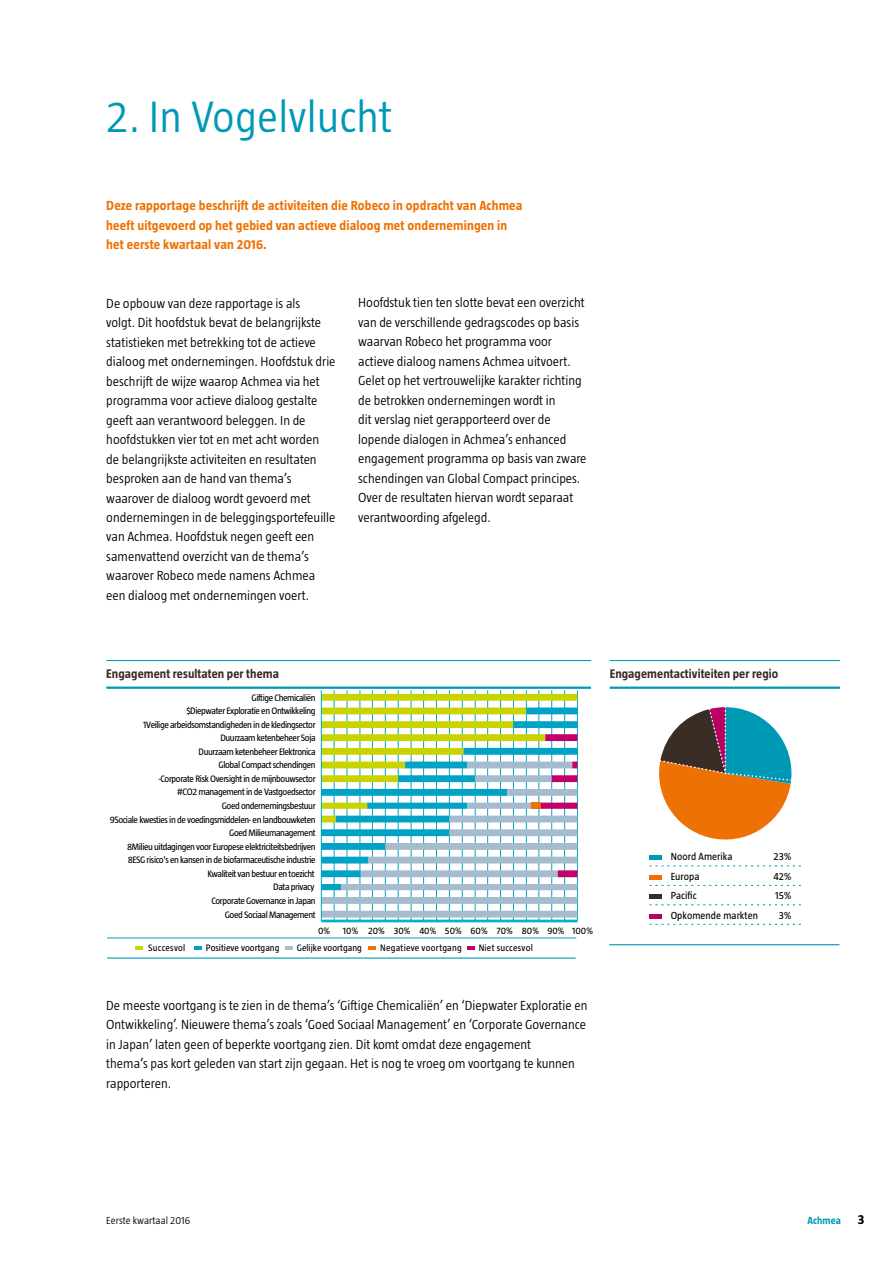
<style>
.page{position:relative;width:893px;height:1263px;background:#fff}
.page>*{position:absolute;margin:0;border:0;box-sizing:border-box;transform-origin:0 0}
.t1{font:300 45px "Taz";letter-spacing:.005em;color:#0099b5}
.t2{font:300 13.5px/19.5px "Taz";color:#000}
.t3{font:700 13.5px/19.5px "Taz";letter-spacing:.01em;color:#ee7203}
.t4{font:700 13.5px "Taz";color:#000}
.t5{font:700 12.75px "Taz";letter-spacing:.005em;color:#392d25}
.t6{font:10.5px "Taz";letter-spacing:.005em;color:#000}
.t7{font:300 10.5px "Taz";letter-spacing:.005em;color:#000}
.t8{font:700 10.5px "Taz";letter-spacing:.005em;color:#0099b5}
.t9{font:9.6px/13.2px "Taz";letter-spacing:-.04em;color:#000;text-align:right}
.t10{font:9.6px "Taz";letter-spacing:.025em;color:#000}
.t11{font:9.6px "Taz";color:#000}
.t12{font:9.6px "Taz";letter-spacing:.005em;color:#000}
</style>
<div class="page">
<svg style="left:649px;top:866px;width:152px;height:1px"></svg>
<svg style="left:649px;top:885px;width:152px;height:1px"></svg>
<svg style="left:649px;top:924px;width:152px;height:1px"></svg>
<hr style="left:649px;top:856px;width:13px;height:4px;background:#0099b5">
<hr style="left:649px;top:875px;width:13px;height:4px;background:#ee7203">
<hr style="left:649px;top:895px;width:13px;height:4px;background:#392d25">
<hr style="left:649px;top:914px;width:13px;height:4px;background:#ba0063">
<svg style="left:649px;top:904px;width:152px;height:1px"></svg>
<svg style="left:659px;top:707px;width:133px;height:133px"></svg>
<hr style="left:610px;top:660px;width:230px;height:1px;background:#0099b5">
<hr style="left:610px;top:687px;width:230px;height:2px;background:#0099b5">
<hr style="left:107px;top:937px;width:469px;height:1px;background:#00a2bd">
<hr style="left:107px;top:957px;width:469px;height:1px;background:#0099b5">
<svg style="left:135px;top:946px;width:8px;height:4px"></svg>
<svg style="left:194px;top:946px;width:8px;height:4px"></svg>
<svg style="left:285px;top:946px;width:8px;height:4px"></svg>
<svg style="left:368px;top:946px;width:8px;height:4px"></svg>
<svg style="left:467px;top:946px;width:8px;height:4px"></svg>
<hr style="left:334px;top:690px;width:1px;height:231px;background:#00a3c3">
<hr style="left:360px;top:690px;width:1px;height:231px;background:#00a3c3">
<hr style="left:385px;top:690px;width:1px;height:231px;background:#00a3c3">
<hr style="left:411px;top:690px;width:1px;height:231px;background:#00a3c3">
<hr style="left:436px;top:690px;width:1px;height:231px;background:#00a3c3">
<hr style="left:462px;top:690px;width:1px;height:231px;background:#00a3c3">
<hr style="left:487px;top:690px;width:1px;height:231px;background:#00a3c3">
<hr style="left:513px;top:690px;width:1px;height:231px;background:#00a3c3">
<hr style="left:538px;top:690px;width:1px;height:231px;background:#00a3c3">
<hr style="left:564px;top:690px;width:1px;height:231px;background:#00a3c3">
<hr style="left:347px;top:690px;width:1px;height:231px;background:#00a3c3">
<hr style="left:372px;top:690px;width:1px;height:231px;background:#00a3c3">
<hr style="left:398px;top:690px;width:1px;height:231px;background:#00a3c3">
<hr style="left:423px;top:690px;width:1px;height:231px;background:#00a3c3">
<hr style="left:449px;top:690px;width:1px;height:231px;background:#00a3c3">
<hr style="left:475px;top:690px;width:1px;height:231px;background:#00a3c3">
<hr style="left:500px;top:690px;width:1px;height:231px;background:#00a3c3">
<hr style="left:526px;top:690px;width:1px;height:231px;background:#00a3c3">
<hr style="left:551px;top:690px;width:1px;height:231px;background:#00a3c3">
<hr style="left:577px;top:690px;width:1px;height:231px;background:#00a3c3">
<svg style="left:322px;top:694px;width:255px;height:223px"></svg>
<hr style="left:321px;top:920px;width:256px;height:2px;background:#00b3ce">
<hr style="left:321px;top:690px;width:1px;height:231px;background:#00a3c3">
<hr style="left:106px;top:660px;width:485px;height:1px;background:#0099b5">
<hr style="left:106px;top:687px;width:485px;height:2px;background:#0099b5">
<hr style="left:609px;top:944px;width:230px;height:1px;background:#0099b5">
<h1 class="t1" style="left:106px;top:93px;width:287px">2. In Vogelvlucht</h1>
<p class="t3" style="left:106px;top:196px;width:418px">Deze rapportage beschrijft de activiteiten die Robeco in opdracht van Achmea heeft uitgevoerd op het gebied van actieve dialoog met ondernemingen in het eerste kwartaal van 2016.</p>
<p class="t2" style="left:106px;top:293px;width:231px">De opbouw van deze rapportage is als<br>volgt. Dit hoofdstuk bevat de belangrijkste statistieken met betrekking tot de actieve dialoog met ondernemingen. Hoofdstuk drie beschrijft de wijze waarop Achmea via het programma voor actieve dialoog gestalte geeft aan verantwoord beleggen. In de hoofdstukken vier tot en met acht worden<br>de belangrijkste activiteiten en resultaten besproken aan de hand van thema’s waarover de dialoog wordt gevoerd met ondernemingen in de beleggingsportefeuille van Achmea. Hoofdstuk negen geeft een samenvattend overzicht van de thema’s waarover Robeco mede namens Achmea een dialoog met ondernemingen voert.</p>
<p class="t2" style="left:358px;top:293px;width:230px">Hoofdstuk tien ten slotte bevat een overzicht van de verschillende gedragscodes op basis waarvan Robeco het programma voor actieve dialoog namens Achmea uitvoert.<br>Gelet op het vertrouwelijke karakter richting de betrokken ondernemingen wordt in<br>dit verslag niet gerapporteerd over de lopende dialogen in Achmea’s enhanced engagement programma op basis van zware schendingen van Global Compact principes.<br>Over de resultaten hiervan wordt separaat verantwoording afgelegd.</p>
<p class="t5" style="left:106px;top:667px;width:174px">Engagement resultaten per thema</p>
<p class="t9" style="left:252px;top:691px;width:66px">Giftige Chemicaliën</p>
<p class="t9" style="left:186px;top:704px;width:131px">$Diepwater Exploratie en Ontwikkeling</p>
<p class="t9" style="left:143px;top:718px;width:174px">1Veilige arbeidsomstandigheden in de kledingsector</p>
<p class="t9" style="left:220px;top:731px;width:97px">Duurzaam ketenbeheer Soja</p>
<p class="t9" style="left:199px;top:745px;width:119px">Duurzaam ketenbeheer Elektronica</p>
<p class="t9" style="left:219px;top:758px;width:99px">Global Compact schendingen</p>
<p class="t9" style="left:158px;top:772px;width:159px">-Corporate Risk Oversight in de mijnbouwsector</p>
<p class="t9" style="left:177px;top:786px;width:140px">#CO2 management in de Vastgoedsector</p>
<p class="t9" style="left:222px;top:799px;width:95px">Goed ondernemingsbestuur</p>
<p class="t9" style="left:110px;top:813px;width:207px">9Sociale kwesties in de voedingsmiddelen- en landbouwketen</p>
<p class="t9" style="left:229px;top:826px;width:88px">Goed Milieumanagement</p>
<p class="t9" style="left:127px;top:840px;width:190px">8Milieu uitdagingen voor Europese elektriciteitsbedrijven</p>
<p class="t9" style="left:128px;top:853px;width:189px">8ESG risico's en kansen in de biofarmaceutische industrie</p>
<p class="t9" style="left:207px;top:867px;width:109px">Kwaliteit van bestuur en toezicht<br>Data privacy</p>
<p class="t9" style="left:211px;top:894px;width:106px">Corporate Governance in Japan</p>
<p class="t9" style="left:225px;top:908px;width:92px">Goed Sociaal Management</p>
<p class="t9" style="left:318px;top:924px;width:14px">0%</p>
<p class="t12" style="left:343px;top:926px;width:252px">10% 20% 30% 40% 50% 60% 70% 80% 90% 100%</p>
<p class="t10" style="left:148px;top:942px;width:39px">Succesvol</p>
<p class="t11" style="left:206px;top:942px;width:75px">Positieve voortgang</p>
<p class="t11" style="left:297px;top:942px;width:67px">Gelijke voortgang</p>
<p class="t10" style="left:380px;top:942px;width:83px">Negatieve voortgang</p>
<p class="t10" style="left:479px;top:942px;width:56px">Niet succesvol</p>
<p class="t5" style="left:610px;top:667px;width:170px">Engagementactiviteiten per regio</p>
<p class="t6" style="left:671px;top:851px;width:63px">Noord Amerika</p>
<p class="t6" style="left:774px;top:851px;width:19px">23%</p>
<p class="t6" style="left:671px;top:870px;width:30px">Europa</p>
<p class="t6" style="left:773px;top:870px;width:19px">42%</p>
<p class="t6" style="left:671px;top:890px;width:27px">Pacific</p>
<p class="t6" style="left:775px;top:890px;width:18px">15%</p>
<p class="t6" style="left:671px;top:909px;width:89px">Opkomende markten</p>
<p class="t6" style="left:779px;top:909px;width:14px">3%</p>
<p class="t2" style="left:106px;top:995px;width:483px">De meeste voortgang is te zien in de thema’s ‘Giftige Chemicaliën’ en ‘Diepwater Exploratie en Ontwikkeling’. Nieuwere thema’s zoals ‘Goed Sociaal Management’ en ‘Corporate Governance in Japan’ laten geen of beperkte voortgang zien. Dit komt omdat deze engagement<br>thema’s pas kort geleden van start zijn gegaan. Het is nog te vroeg om voortgang te kunnen rapporteren.</p>
<p class="t7" style="left:106px;top:1215px;width:86px">Eerste kwartaal 2016</p>
<p class="t8" style="left:808px;top:1215px;width:35px">Achmea</p>
<p class="t4" style="left:858px;top:1212px;width:8px">3</p>
</div>
